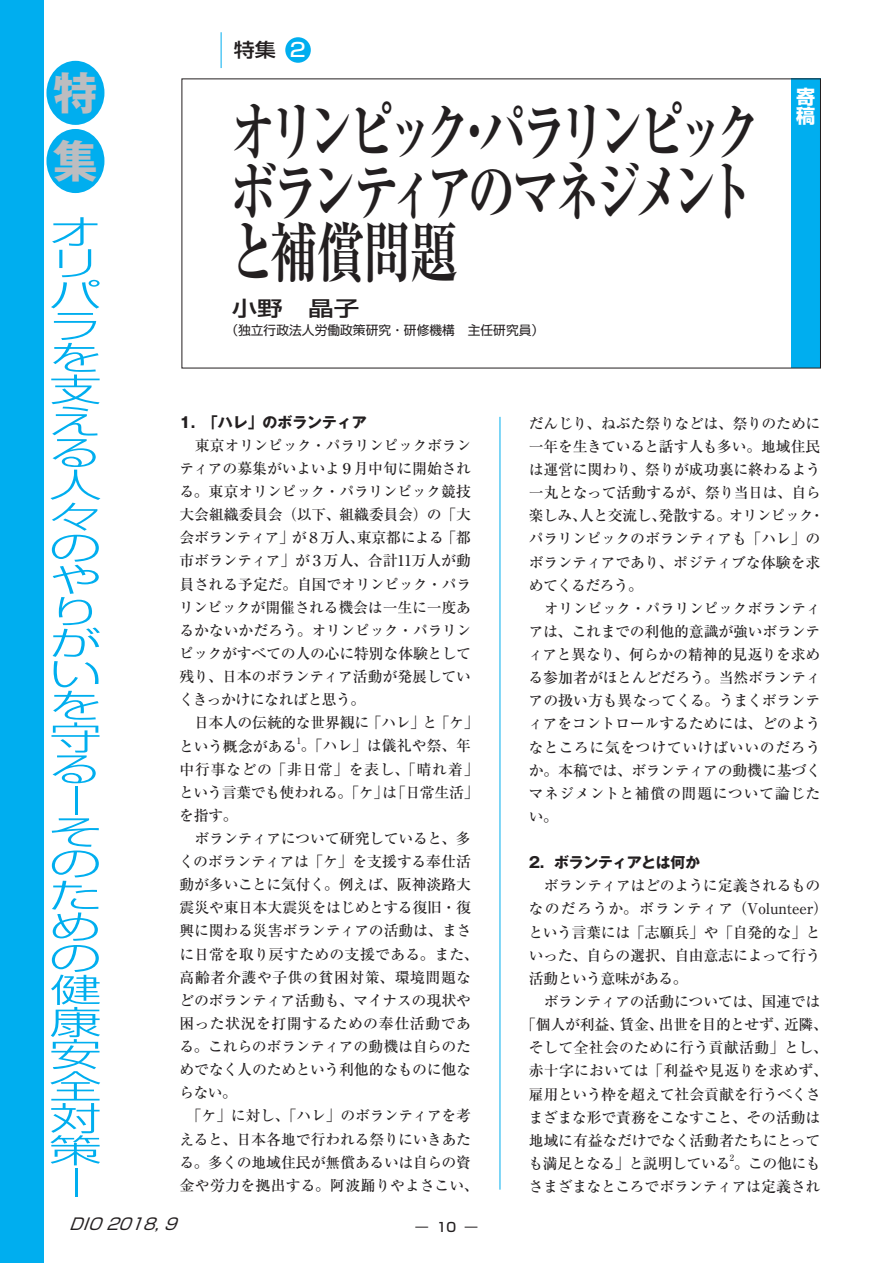
<style>
.page{position:relative;width:893px;height:1263px;background:#fff}
.page>*{position:absolute;margin:0;border:0;box-sizing:border-box;transform-origin:0 0}
.t1{font:700 65.85px/60.6px "Ryumin Pro";letter-spacing:-.18em;color:#231f20;scale:.73 1}
.t2{font:300 52.65px "Shin Go Pro";color:#00aeef;scale:1.25 1}
.t3{font:700 44.85px/68.1px "Gothic MB101 Pro";color:#bcbdc0}
.t4{font:300 33px/31.7px "Shin Go Pro";color:#00aeef;scale:1.6 1}
.t5{font:500 20.4px "Shin Go Pro";color:#231f20;scale:1.25 1}
.t6{font:500 19.2px "Shin Go Pro";color:#231f20;scale:1.1 1}
.t7{font:700 19.2px/19.2px "Shin Go Pro";color:#fff}
.t8{font:italic 15.9px "Shin Go Pro";color:#231f20}
.t9{font:500 14.85px/23.1px "Ryumin Pro";letter-spacing:-.015em;color:#231f20}
.t10{font:500 14.85px "Ryumin Pro";letter-spacing:.01em;color:#231f20}
.t11{font:700 14.85px "Gothic MB101 Pro";letter-spacing:-.01em;color:#231f20}
.t12{font:500 14.85px "Ryumin Pro";letter-spacing:.05em;color:#231f20}
.t13{font:500 14.85px "Ryumin Pro";letter-spacing:-.035em;color:#231f20}
.t14{font:500 14.85px "Ryumin Pro";letter-spacing:-.04em;color:#231f20}
.t15{font:12.75px "Shin Go Pro";color:#231f20}
.t16{font:500 12.75px "Shin Go Pro";color:#231f20}
.t17{font:500 8.7px "Ryumin Pro";color:#231f20}
.s1{color:#fff}
</style>
<div class="page">
<div style="left:791px;top:79px;width:30px;height:289px;background:#00aeef"></div>
<div style="left:0;top:0;width:44px;height:1263px;background:#00aeef"></div>
<div style="left:46px;top:61px;width:58px;height:64px;background:#00aeef;border-radius:50%"></div>
<div style="left:46px;top:129px;width:58px;height:64px;background:#00aeef;border-radius:50%"></div>
<div style="left:285px;top:37px;width:26px;height:26px;background:#00aeef;border-radius:50%"></div>
<hr style="left:221px;top:32px;width:1px;height:36px;background:#00aeef">
<hr style="left:500px;top:417px;width:1px;height:772px;background:#00aeef">
<h3 class="t3" style="left:53px;top:53px;width:46px">特集</h3>
<h3 class="t4" style="left:49px;top:212px;width:34px">オリパラを支える人々のやりがいを守る</h3>
<h2 class="t2" style="left:119px;top:784px;width:28px;rotate:90deg">–</h2>
<h3 class="t4" style="left:49px;top:812px;width:33px;text-align:justify">そのための健康安全対策</h3>
<h2 class="t2" style="left:119px;top:1166px;width:28px;rotate:90deg">–</h2>
<p class="t6" style="left:234px;top:34px;width:67px">特集 <span class="s1">2</span></p>
<h1 class="t1" style="left:229px;top:96px;width:732px">オリンピック・パラリンピックボランティアのマネジメントと補償問題</h1>
<h3 class="t5" style="left:232px;top:291px;width:104px">小野　晶子</h3>
<p class="t15" style="left:225px;top:320px;width:320px">（独立行政法人労働政策研究・研修機構　主任研究員）</p>
<p class="t7" style="left:796px;top:85px;width:20px">寄稿</p>
<p class="t11" style="left:180px;top:410px;width:189px">1.　「ハレ」のボランティア</p>
<p class="t9" style="left:179px;top:433px;width:301px">　東京オリンピック・パラリンピックボランティアの募集がいよいよ９月中旬に開始される。東京オリンピック・パラリンピック競技大会組織委員会（以下、組織委員会）の「大会ボランティア」が８万人、東京都による「都市ボランティア」が３万人、合計11万人が動員される予定だ。自国でオリンピック・パラリンピックが開催される機会は一生に一度あるかないかだろう。オリンピック・パラリンピックがすべての人の心に特別な体験として残り、日本のボランティア活動が発展していくきっかけになればと思う。<br>　日本人の伝統的な世界観に「ハレ」と「ケ」という概念がある。「ハレ」は儀礼や祭、年</p>
<p class="t17" style="left:297px;top:734px;width:6px">1</p>
<p class="t9" style="left:179px;top:756px;width:301px">中行事などの「非日常」を表し、「晴れ着」という言葉でも使われる。「ケ」は「日常生活」を指す。<br>　ボランティアについて研究していると、多くのボランティアは「ケ」を支援する奉仕活動が多いことに気付く。例えば、阪神淡路大震災や東日本大震災をはじめとする復旧・復興に関わる災害ボランティアの活動は、まさに日常を取り戻すための支援である。また、高齢者介護や子供の貧困対策、環境問題などのボランティア活動も、マイナスの現状や困った状況を打開するための奉仕活動である。これらのボランティアの動機は自らのためでなく人のためという利他的なものに他ならない。<br>　「ケ」に対し、「ハレ」のボランティアを考えると、日本各地で行われる祭りにいきあたる。多くの地域住民が無償あるいは自らの資金や労力を拠出する。阿波踊りやよさこい、</p>
<p class="t9" style="left:528px;top:411px;width:297px">だんじり、ねぶた祭りなどは、祭りのために一年を生きていると話す人も多い。地域住民は運営に関わり、祭りが成功裏に終わるよう一丸となって活動するが、祭り当日は、自ら楽しみ、人と交流し、発散する。オリンピック・パラリンピックのボランティアも「ハレ」のボランティアであり、ポジティブな体験を求めてくるだろう。<br>　オリンピック・パラリンピックボランティアは、これまでの利他的意識が強いボランティアと異なり、何らかの精神的見返りを求める参加者がほとんどだろう。当然ボランティアの扱い方も異なってくる。うまくボランティアをコントロールするためには、どのようなところに気をつけていけばいいのだろうか。本稿では、ボランティアの動機に基づくマネジメントと補償の問題について論じたい。</p>
<p class="t11" style="left:529px;top:850px;width:173px">2. ボランティアとは何か</p>
<p class="t9" style="left:529px;top:873px;width:293px">　ボランティアはどのように定義されるもの</p>
<p class="t12" style="left:529px;top:897px;width:301px">なのだろうか。ボランティア（Volunteer）</p>
<p class="t9" style="left:528px;top:919px;width:294px">という言葉には「志願兵」や「自発的な」と</p>
<p class="t9" style="left:529px;top:942px;width:294px">いった、自らの選択、自由意志によって行う</p>
<p class="t14" style="left:529px;top:967px;width:160px">活動という意味がある。</p>
<p class="t9" style="left:529px;top:989px;width:293px">　ボランティアの活動については、国連では</p>
<p class="t9" style="left:521px;top:1012px;width:308px">「個人が利益、賃金、出世を目的とせず、近隣、</p>
<p class="t10" style="left:529px;top:1036px;width:301px">そして全社会のために行う貢献活動」とし、</p>
<p class="t10" style="left:529px;top:1059px;width:301px">赤十字においては「利益や見返りを求めず、</p>
<p class="t9" style="left:529px;top:1081px;width:293px">雇用という枠を超えて社会貢献を行うべくさ</p>
<p class="t9" style="left:529px;top:1104px;width:293px">まざまな形で責務をこなすこと、その活動は</p>
<p class="t9" style="left:529px;top:1127px;width:293px">地域に有益なだけでなく活動者たちにとって</p>
<p class="t13" style="left:528px;top:1152px;width:294px">も満足となる」と説明している。この他にも</p>
<p class="t17" style="left:730px;top:1151px;width:6px">2</p>
<p class="t9" style="left:529px;top:1174px;width:293px">さまざまなところでボランティアは定義され</p>
<p class="t8" style="left:69px;top:1210px;width:117px">DIO2018,9</p>
<p class="t16" style="left:416px;top:1216px;width:63px">― 10 ―</p>
</div>
